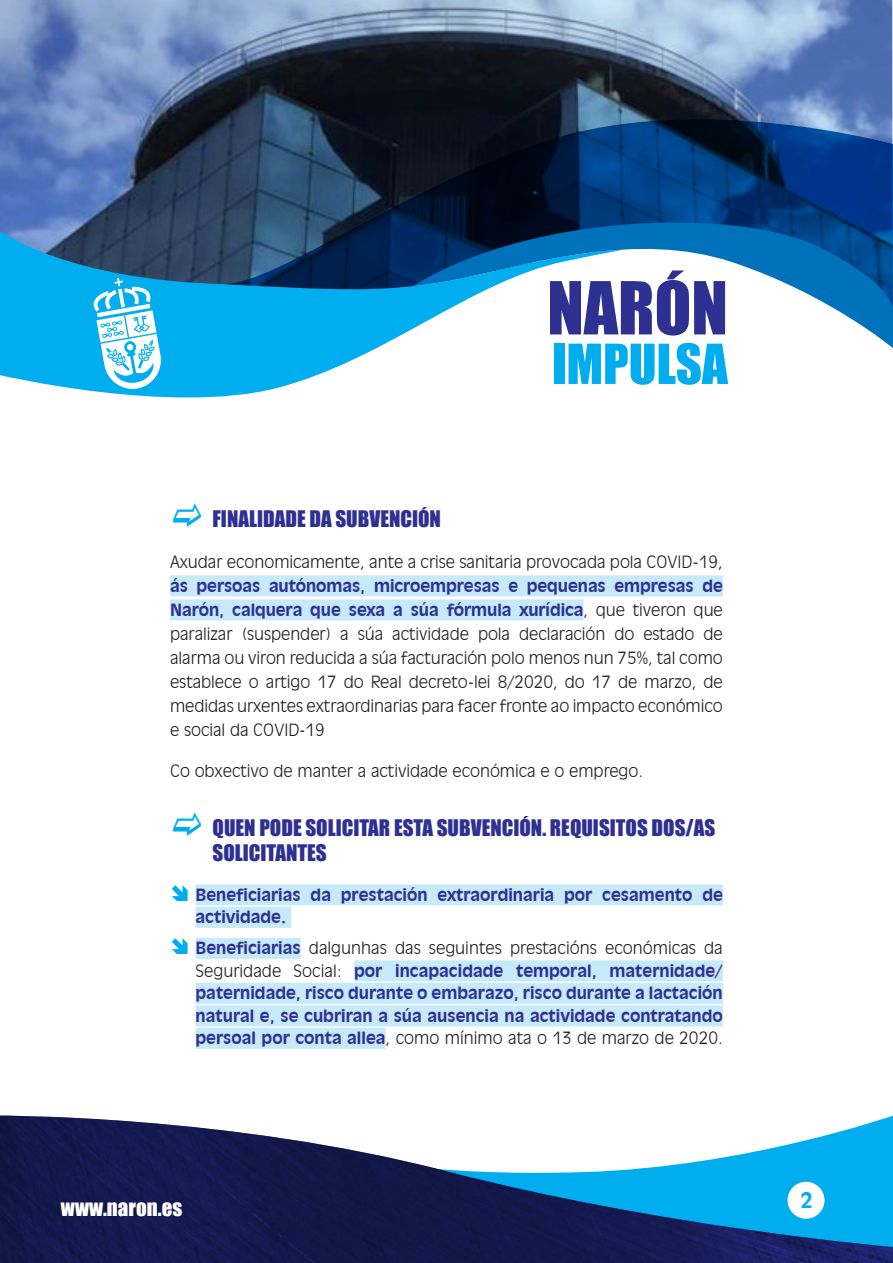
<style>
.page{position:relative;width:893px;height:1263px;background:#fff}
.page>*{position:absolute;margin:0;border:0;box-sizing:border-box;transform-origin:0 0}
.t1{font:67.5px "Impact";color:#2e3092}
.t2{font:51px "Impact";color:#00aeef}
.t3{font:21px "Impact";color:#2e3092}
.t4{font:21px "Impact";color:#fff}
.t5{font:700 21px "Incised 901 BT";color:#00aeef}
.t6{font:300 16.5px/24px "Incised 901 BT";letter-spacing:-.005em;color:#231f20;text-align:justify}
.t7{font:700 16.5px/22.5px "Incised 901 BT";color:#2e3092}
.s1{font-weight:700;color:#2e3092}
.s2{font-weight:300;color:#231f20}
</style>
<div class="page">
<img style="left:0;top:0;width:893px;height:231px">
<svg style="left:0;top:231px;width:377px;height:167px;background:#2ca2d3"></svg>
<svg style="left:224px;top:118px;width:669px;height:230px"></svg>
<svg style="left:88px;top:278px;width:75px;height:113px"></svg>
<img style="left:0;top:1115px;width:893px;height:148px">
<div style="left:787px;top:1182px;width:37px;height:37px;background:#fff;border-radius:50%"></div>
<div style="left:170px;top:575px;width:553px;height:21px;background:#c6eafa"></div>
<div style="left:170px;top:599px;width:413px;height:21px;background:#c6eafa"></div>
<div style="left:196px;top:884px;width:527px;height:21px;background:#c6eafa"></div>
<div style="left:196px;top:907px;width:95px;height:21px;background:#c6eafa"></div>
<div style="left:196px;top:938px;width:105px;height:21px;background:#c6eafa"></div>
<div style="left:354px;top:960px;width:369px;height:21px;background:#c6eafa"></div>
<div style="left:196px;top:983px;width:527px;height:21px;background:#c6eafa"></div>
<div style="left:196px;top:1005px;width:527px;height:21px;background:#c6eafa"></div>
<div style="left:196px;top:1028px;width:190px;height:21px;background:#c6eafa"></div>
<h1 class="t1" style="left:547px;top:256px;width:182px">NARÓN</h1>
<h2 class="t2" style="left:552px;top:324px;width:178px">IMPULSA</h2>
<p class="t3" style="left:213px;top:502px;width:19px">FINALIDADE</p>
<p class="t3" style="left:309px;top:502px;width:38px">DA SUBVENCIÓN</p>
<p class="t6" style="left:170px;top:550px;width:554px">Axudar economicamente, ante a crise sanitaria provocada pola COVID-19,</p>
<p class="t6" style="left:170px;top:574px;width:554px"><span class="s1">ás persoas autónomas, microempresas e pequenas empresas de Narón, calquera que sexa a súa fórmula xurídica</span>, que tiveron que paralizar (suspender) a súa actividade pola declaración do estado de alarma ou viron reducida a súa facturación polo menos nun 75%, tal como establece o artigo 17 do Real decreto-lei 8/2020, do 17 de marzo, de medidas urxentes extraordinarias para facer fronte ao impacto económico e social da COVID-19</p>
<p class="t6" style="left:170px;top:759px;width:475px">Co obxectivo de manter a actividade económica e o emprego.</p>
<p class="t3" style="left:213px;top:812px;width:59px">QUEN PODE</p>
<p class="t3" style="left:305px;top:812px;width:11px">SOLICITAR</p>
<p class="t3" style="left:394px;top:812px;width:11px">ESTA</p>
<p class="t3" style="left:437px;top:812px;width:12px">SUBVENCIÓN</p>
<p class="t3" style="left:542px;top:812px;width:19px">. REQUISITOS</p>
<p class="t3" style="left:652px;top:812px;width:54px">DOS/AS</p>
<p class="t3" style="left:213px;top:837px;width:11px">SOLICITANTES</p>
<p class="t7" style="left:196px;top:883px;width:529px">Beneficiarias da prestación extraordinaria por cesamento de actividade.</p>
<p class="t7" style="left:196px;top:937px;width:529px;text-align:justify">Beneficiarias <span class="s2">dalgunhas das seguintes prestacións económicas da Seguridade Social:</span> por incapacidade temporal, maternidade/ paternidade, risco durante o embarazo, risco durante a lactación natural e, se cubriran a súa ausencia na actividade contratando persoal por conta allea<span class="s2">, como mínimo ata o 13 de marzo de 2020.</span></p>
<p class="t4" style="left:61px;top:1191px;width:123px">WWW.NARON.ES</p>
<p class="t5" style="left:800px;top:1187px;width:14px">2</p>
</div>
